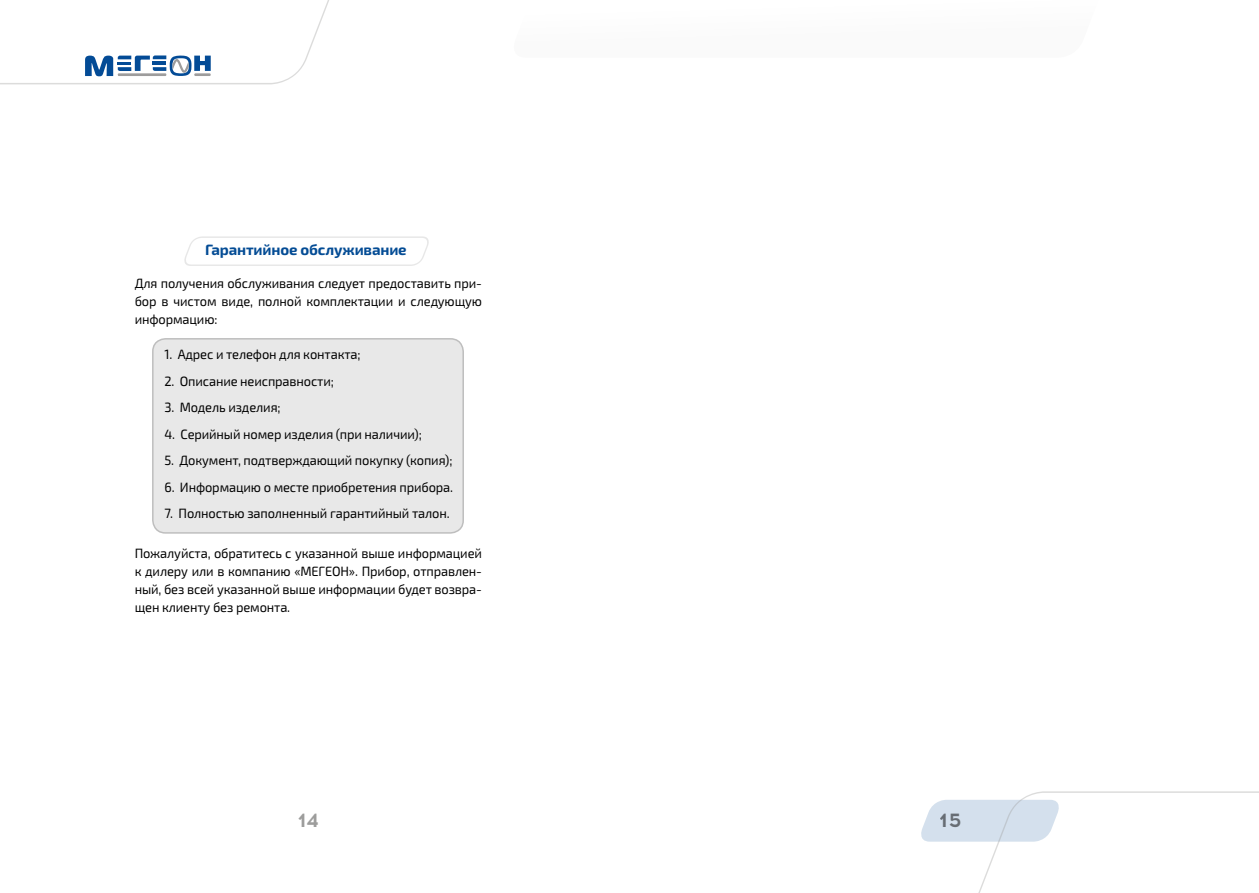
<style>
.page{position:relative;width:1259px;height:893px;background:#fff}
.page>*{position:absolute;margin:0;border:0;box-sizing:border-box;transform-origin:0 0}
.t1{font:700 19.5px "Acrom";color:#9d9d9c}
.t2{font:700 19.5px "Acrom";color:#000}
.t3{font:700 15px "Exo 2.0";letter-spacing:-.01em;color:#044c95}
.t4{font:13.5px/18px "Exo 2.0";letter-spacing:-.01em;color:#000;text-align:justify;scale:.95 1}
</style>
<div class="page">
<svg style="left:0;top:0;width:329px;height:85px"></svg>
<svg style="left:921px;top:791px;width:338px;height:102px"></svg>
<div style="left:153px;top:339px;width:310px;height:194px;background:#e8e8e8;border-radius:13px"></div>
<div style="left:152px;top:338px;width:312px;height:196px;border:2px solid #747474;border-radius:13px"></div>
<svg style="left:184px;top:236px;width:245px;height:30px"></svg>
<p class="t3" style="left:205px;top:241px;width:203px">Гарантийное обслуживание</p>
<p class="t4" style="left:135px;top:274px;width:367px">Для получения обслуживания следует предоставить при&shy;бор в чистом виде, полной комплектации и следующую информацию:</p>
<p class="t4" style="left:164px;top:346px;width:208px">1. Адрес и телефон для контакта;</p>
<p class="t4" style="left:164px;top:372px;width:180px">2. Описание неисправности;</p>
<p class="t4" style="left:164px;top:399px;width:124px">3. Модель изделия;</p>
<p class="t4" style="left:164px;top:425px;width:272px">4. Серийный номер изделия (при наличии);</p>
<p class="t4" style="left:164px;top:452px;width:305px">5. Документ, подтверждающий покупку (копия);</p>
<p class="t4" style="left:164px;top:478px;width:305px">6. Информацию о месте приобретения прибора.</p>
<p class="t4" style="left:164px;top:505px;width:302px">7. Полностью заполненный гарантийный талон.</p>
<p class="t4" style="left:135px;top:545px;width:367px">Пожалуйста, обратитесь с указанной выше информацией к дилеру или в компанию «МЕГЕОН». Прибор, отправлен&shy;ный, без всей указанной выше информации будет возвра&shy;щен клиенту без ремонта.</p>
<h1 class="t1" style="left:298px;top:807px;width:22px">14</h1>
<h1 class="t2" style="left:940px;top:807px;width:23px">15</h1>
</div>
